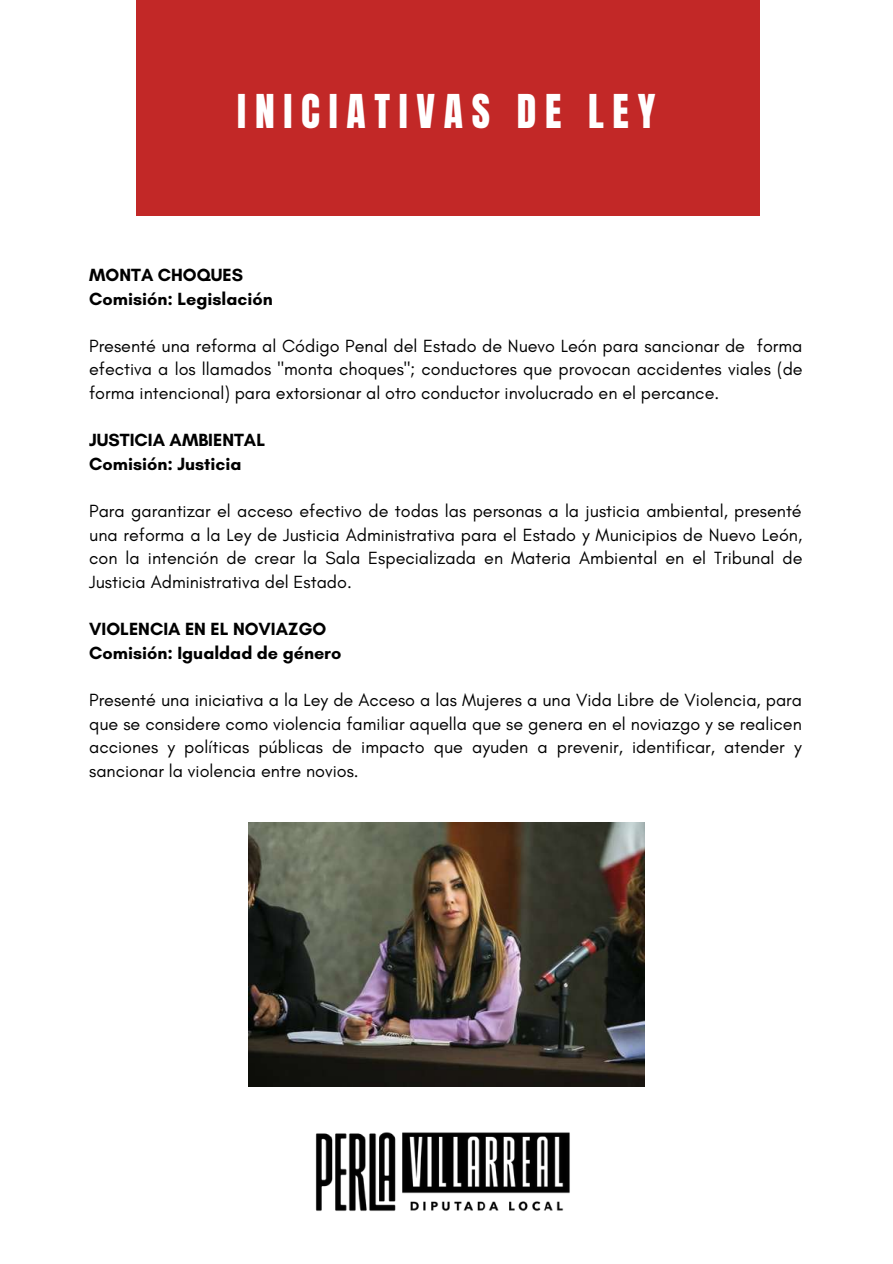
<style>
.page{position:relative;width:893px;height:1264px;background:#fff}
.page>*{position:absolute;margin:0;border:0;box-sizing:border-box;transform-origin:0 0}
.t1{font:39.6px "Anton";letter-spacing:.22em;color:#fff}
.t2{font:18px/23.5px "Glacial Indifference";color:#000;text-align:justify}
.t3{font:700 18px/23.5px "Glacial Indifference";color:#000}
</style>
<div class="page">
<div style="left:136px;top:0;width:623px;height:223px;background:#c22827"></div>
<img style="left:315px;top:1132px;width:255px;height:79px">
<img style="left:248px;top:822px;width:396px;height:264px">
<h1 class="t1" style="left:237px;top:83px;width:419px">INICIATIVAS DE LEY</h1>
<p class="t3" style="left:89px;top:263px;width:185px">MONTA CHOQUES<br>Comisión: Legislación</p>
<p class="t2" style="left:89px;top:333px;width:715px">Presenté una reforma al Código Penal del Estado de Nuevo León para sancionar de forma efectiva a los llamados "monta choques"; conductores que provocan accidentes viales (de forma intencional) para extorsionar al otro conductor involucrado en el percance.</p>
<p class="t3" style="left:89px;top:428px;width:177px">JUSTICIA AMBIENTAL<br>Comisión: Justicia</p>
<p class="t2" style="left:89px;top:499px;width:715px">Para garantizar el acceso efectivo de todas las personas a la justicia ambiental, presenté una reforma a la Ley de Justicia Administrativa para el Estado y Municipios de Nuevo León, con la intención de crear la Sala Especializada en Materia Ambiental en el Tribunal de Justicia Administrativa del Estado.</p>
<p class="t3" style="left:89px;top:617px;width:254px">VIOLENCIA EN EL NOVIAZGO<br>Comisión: Igualdad de género</p>
<p class="t2" style="left:89px;top:688px;width:714px">Presenté una iniciativa a la Ley de Acceso a las Mujeres a una Vida Libre de Violencia, para que se considere como violencia familiar aquella que se genera en el noviazgo y se realicen acciones y políticas públicas de impacto que ayuden a prevenir, identificar, atender y sancionar la violencia entre novios.</p>
</div>
